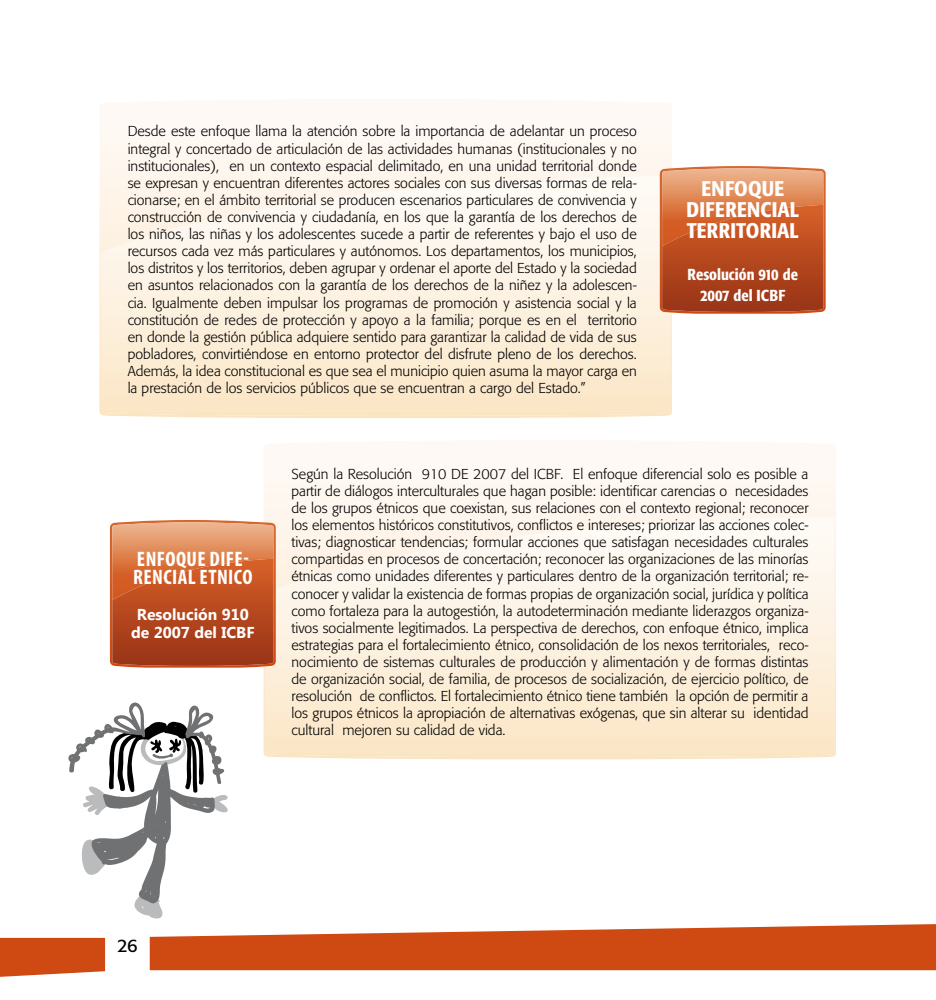
<style>
.page{position:relative;width:936px;height:1000px;background:#fff}
.page>*{position:absolute;margin:0;border:0;box-sizing:border-box;transform-origin:0 0}
.t1{font:500 condensed 21px/21px "Formata";letter-spacing:.01em;color:#fff;text-align:center}
.t2{font:700 condensed 21px/18px "Myriad Pro";letter-spacing:.02em;color:#fff}
.t3{font:18px "Formata";color:#000}
.t4{font:500 condensed 15.75px/21px "Formata";color:#fff;text-align:center}
.t5{font:700 15.75px/18px "Lao UI";color:#fff;text-align:center}
.t6{font:300 14.25px/17.1px "Formata";color:#000;text-align:justify}
</style>
<div class="page">
<svg style="left:99px;top:132px;width:573px;height:286px"></svg>
<img style="left:102px;top:176px;width:568px;height:240px">
<div style="left:263px;top:473px;width:573px;height:229px;background:#fef7f0"></div>
<img style="left:266px;top:517px;width:568px;height:185px">
<svg style="left:659px;top:166px;width:166px;height:147px"></svg>
<img style="left:662px;top:168px;width:161px;height:37px">
<img style="left:662px;top:205px;width:161px;height:107px">
<svg style="left:110px;top:520px;width:166px;height:147px"></svg>
<img style="left:112px;top:522px;width:161px;height:36px">
<img style="left:112px;top:558px;width:161px;height:107px">
<svg style="left:0;top:702px;width:935px;height:274px"></svg>
<p class="t6" style="left:128px;top:123px;width:510px">Desde este enfoque llama la atención sobre la importancia de adelantar un proceso integral y concertado de articulación de las actividades humanas (institucionales y no institucionales), en un contexto espacial delimitado, en una unidad territorial donde se expresan y encuentran diferentes actores sociales con sus diversas formas de rela&shy;cionarse; en el ámbito territorial se producen escenarios particulares de convivencia y construcción de convivencia y ciudadanía, en los que la garantía de los derechos de los niños, las niñas y los adolescentes sucede a partir de referentes y bajo el uso de recursos cada vez más particulares y autónomos. Los departamentos, los municipios, los distritos y los territorios, deben agrupar y ordenar el aporte del Estado y la sociedad en asuntos relacionados con la garantía de los derechos de la niñez y la adolescen&shy;cia. Igualmente deben impulsar los programas de promoción y asistencia social y la constitución de redes de protección y apoyo a la familia; porque es en el territorio en donde la gestión pública adquiere sentido para garantizar la calidad de vida de sus pobladores, convirtiéndose en entorno protector del disfrute pleno de los derechos.<br>Además, la idea constitucional es que sea el municipio quien asuma la mayor carga en la prestación de los servicios públicos que se encuentran a cargo del Estado.”</p>
<h1 class="t1" style="left:686px;top:178px;width:114px">ENFOQUE<br>DIFERENCIAL<br>TERRITORIAL</h1>
<p class="t4" style="left:687px;top:264px;width:112px">Resolución 910 de<br>2007 del ICBF</p>
<h1 class="t2" style="left:133px;top:549px;width:121px">ENFOQUE DIFE-<br>RENCIAL ETNICO</h1>
<p class="t5" style="left:131px;top:604px;width:125px">Resolución 910 de 2007 del ICBF</p>
<p class="t6" style="left:291px;top:465px;width:518px">Según la Resolución 910 DE 2007 del ICBF. El enfoque diferencial solo es posible a partir de diálogos interculturales que hagan posible: identificar carencias o necesidades de los grupos étnicos que coexistan, sus relaciones con el contexto regional; reconocer los elementos históricos constitutivos, conflictos e intereses; priorizar las acciones colec&shy;tivas; diagnosticar tendencias; formular acciones que satisfagan necesidades culturales compartidas en procesos de concertación; reconocer las organizaciones de las minorías étnicas como unidades diferentes y particulares dentro de la organización territorial; re&shy;conocer y validar la existencia de formas propias de organización social, jurídica y política como fortaleza para la autogestión, la autodeterminación mediante liderazgos organiza&shy;tivos socialmente legitimados. La perspectiva de derechos, con enfoque étnico, implica estrategias para el fortalecimiento étnico, consolidación de los nexos territoriales, reco&shy;nocimiento de sistemas culturales de producción y alimentación y de formas distintas de organización social, de familia, de procesos de socialización, de ejercicio político, de resolución de conflictos. El fortalecimiento étnico tiene también la opción de permitir a los grupos étnicos la apropiación de alternativas exógenas, que sin alterar su identidad cultural mejoren su calidad de vida.</p>
<p class="t3" style="left:117px;top:934px;width:22px">26</p>
</div>
